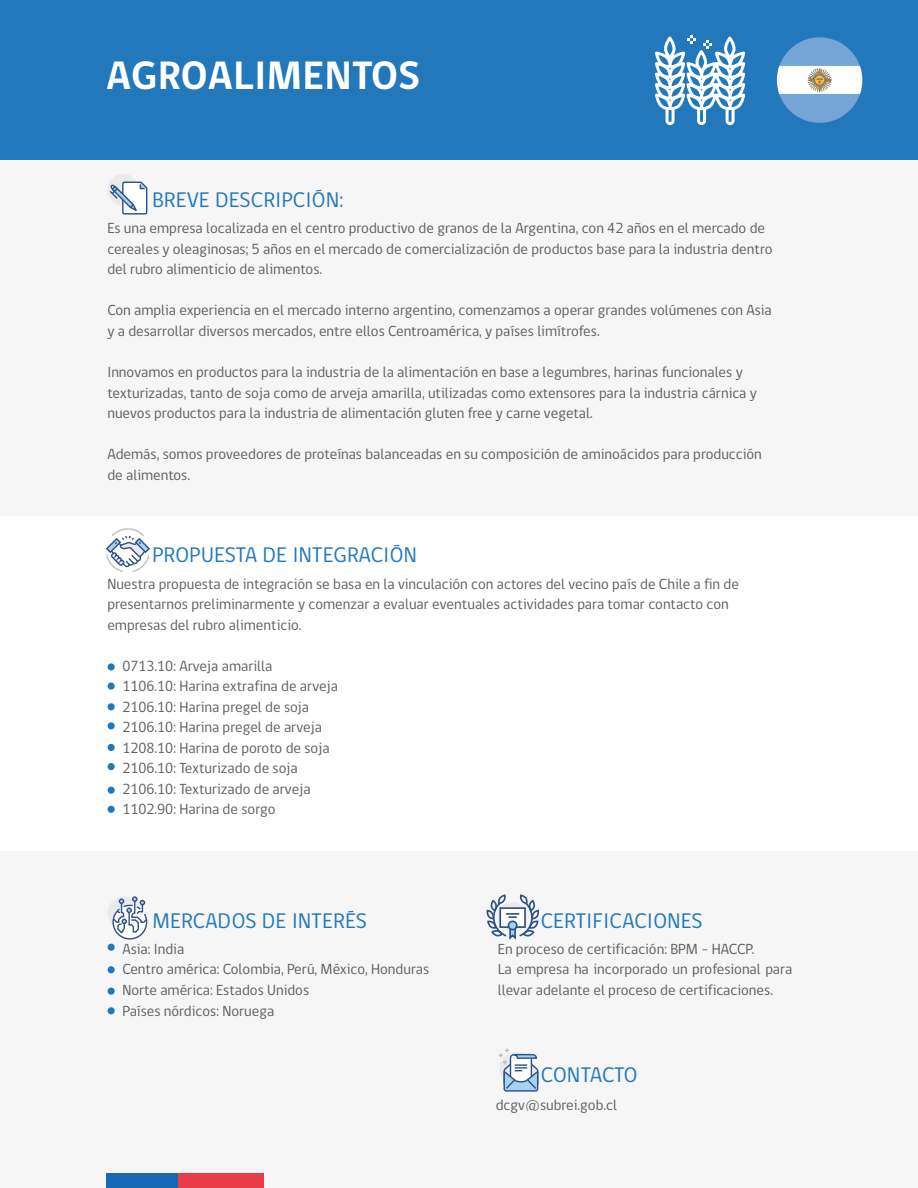
<style>
.page{position:relative;width:918px;height:1188px;background:#fff}
.page>*{position:absolute;margin:0;border:0;box-sizing:border-box;transform-origin:0 0}
.t1{font:700 40.65px "gob CL";letter-spacing:.02em;color:#fff}
.t2{font:21.6px "gob CL";letter-spacing:.02em;color:#2278bb}
.t3{font:21.6px "gob CL";color:#2278bb}
.t4{font:15px/20.5px "gob CL";color:#5e5e5d}
</style>
<div class="page">
<div style="left:0;top:852px;width:918px;height:336px;background:#f6f6f6"></div>
<div style="left:0;top:0;width:918px;height:160px;background:#2278bb"></div>
<div style="left:108px;top:683px;width:7px;height:7px;background:#2278bb;border-radius:50%"></div>
<div style="left:108px;top:663px;width:7px;height:8px;background:#2278bb;border-radius:50%"></div>
<div style="left:108px;top:722px;width:7px;height:7px;background:#2278bb;border-radius:50%"></div>
<div style="left:108px;top:703px;width:7px;height:7px;background:#2278bb;border-radius:50%"></div>
<div style="left:108px;top:763px;width:7px;height:7px;background:#2278bb;border-radius:50%"></div>
<div style="left:108px;top:744px;width:7px;height:7px;background:#2278bb;border-radius:50%"></div>
<div style="left:108px;top:806px;width:7px;height:7px;background:#2278bb;border-radius:50%"></div>
<div style="left:108px;top:787px;width:7px;height:7px;background:#2278bb;border-radius:50%"></div>
<div style="left:108px;top:944px;width:7px;height:7px;background:#2278bb;border-radius:50%"></div>
<div style="left:108px;top:966px;width:7px;height:7px;background:#2278bb;border-radius:50%"></div>
<div style="left:108px;top:988px;width:7px;height:7px;background:#2278bb;border-radius:50%"></div>
<div style="left:108px;top:1007px;width:7px;height:7px;background:#2278bb;border-radius:50%"></div>
<svg style="left:499px;top:1048px;width:40px;height:44px"></svg>
<svg style="left:486px;top:894px;width:54px;height:46px"></svg>
<svg style="left:106px;top:528px;width:44px;height:44px"></svg>
<div style="left:108px;top:896px;width:33px;height:34px;background:#eaeaeb;border-radius:50%"></div>
<svg style="left:112px;top:896px;width:36px;height:44px"></svg>
<svg style="left:777px;top:37px;width:85px;height:86px"></svg>
<div style="left:0;top:160px;width:918px;height:356px;background:#f6f6f6"></div>
<div style="left:107px;top:174px;width:32px;height:31px;background:#eaeaeb;border-radius:50%"></div>
<svg style="left:109px;top:181px;width:39px;height:34px"></svg>
<div style="left:107px;top:1174px;width:71px;height:14px;background:#1869b3"></div>
<div style="left:178px;top:1174px;width:86px;height:14px;background:#e83d47"></div>
<svg style="left:655px;top:35px;width:90px;height:90px"></svg>
<h1 class="t1" style="left:107px;top:48px;width:315px">AGROALIMENTOS</h1>
<h2 class="t2" style="left:152px;top:185px;width:192px">BREVE DESCRIPCIÓN:</h2>
<p class="t4" style="left:107px;top:218px;width:667px">Es una empresa localizada en el centro productivo de granos de la Argentina, con 42 años en el mercado de cereales y oleaginosas; 5 años en el mercado de comercialización de productos base para la industria dentro del rubro alimenticio de alimentos.</p>
<p class="t4" style="left:107px;top:301px;width:666px">Con amplia experiencia en el mercado interno argentino, comenzamos a operar grandes volúmenes con Asia y a desarrollar diversos mercados, entre ellos Centroamérica, y países limítrofes.</p>
<p class="t4" style="left:107px;top:362px;width:651px">Innovamos en productos para la industria de la alimentación en base a legumbres, harinas funcionales y texturizadas, tanto de soja como de arveja amarilla, utilizadas como extensores para la industria cárnica y nuevos productos para la industria de alimentación gluten free y carne vegetal.</p>
<p class="t4" style="left:107px;top:444px;width:656px">Además, somos proveedores de proteínas balanceadas en su composición de aminoácidos para producción de alimentos.</p>
<h2 class="t2" style="left:152px;top:540px;width:266px">PROPUESTA DE INTEGRACIÓN</h2>
<p class="t4" style="left:107px;top:574px;width:633px">Nuestra propuesta de integración se basa en la vinculación con actores del vecino país de Chile a fin de presentarnos preliminarmente y comenzar a evaluar eventuales actividades para tomar contacto con empresas del rubro alimenticio.</p>
<p class="t4" style="left:122px;top:656px;width:217px">0713.10: Arveja amarilla<br>1106.10: Harina extrafina de arveja<br>2106.10: Harina pregel de soja<br>2106.10: Harina pregel de arveja<br>1208.10: Harina de poroto de soja<br>2106.10: Texturizado de soja<br>2106.10: Texturizado de arveja<br>1102.90: Harina de sorgo</p>
<h2 class="t2" style="left:152px;top:906px;width:216px">MERCADOS DE INTERÉS</h2>
<p class="t4" style="left:122px;top:939px;width:309px">Asia: India<br>Centro américa: Colombia, Perú, México, Honduras<br>Norte américa: Estados Unidos<br>Países nórdicos: Noruega</p>
<h2 class="t2" style="left:541px;top:906px;width:163px">CERTIFICACIONES</h2>
<p class="t4" style="left:498px;top:939px;width:296px">En proceso de certificación: BPM – HACCP.<br>La empresa ha incorporado un profesional para llevar adelante el proceso de certificaciones.</p>
<h2 class="t3" style="left:541px;top:1060px;width:98px">CONTACTO</h2>
<p class="t4" style="left:496px;top:1095px;width:123px">dcgv@subrei.gob.cl</p>
</div>
